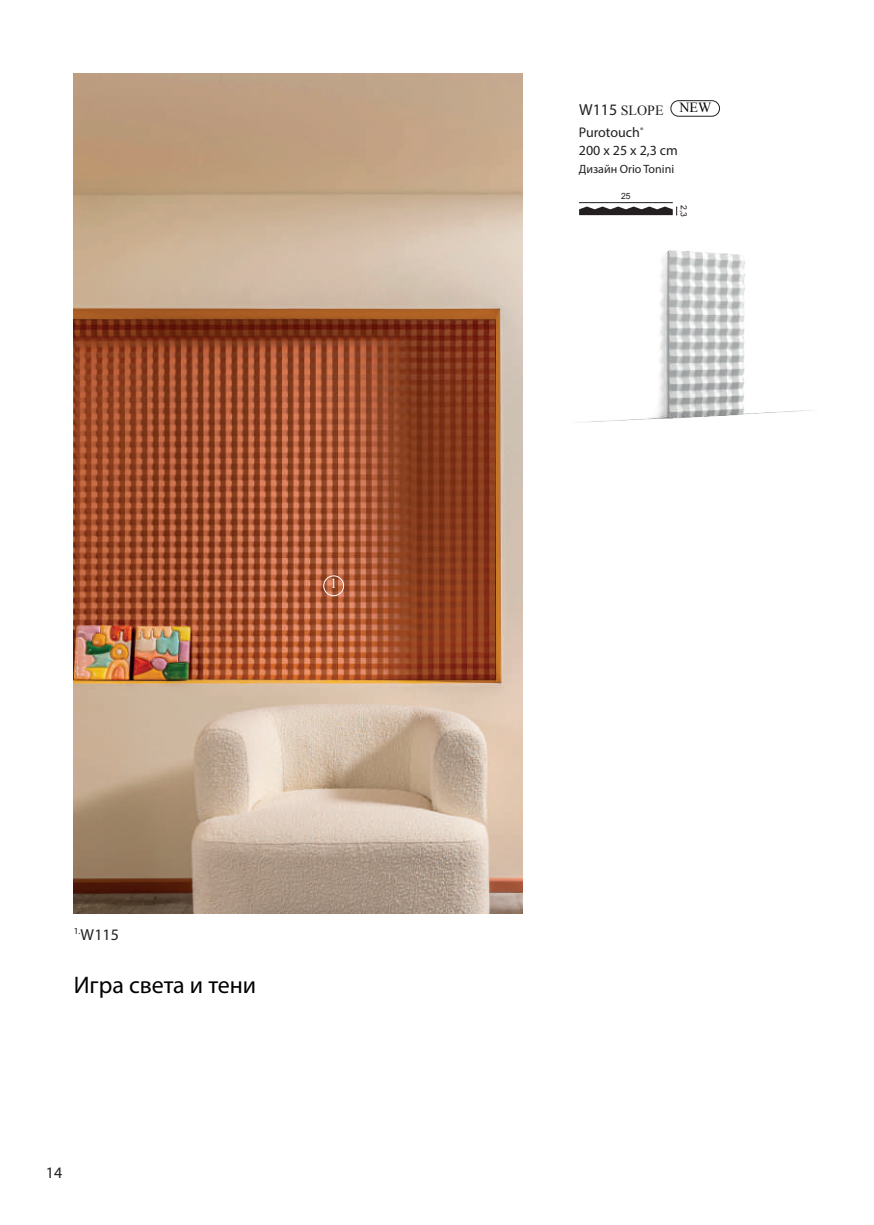
<style>
.page{position:relative;width:874px;height:1225px;background:#fff}
.page>*{position:absolute;margin:0;border:0;box-sizing:border-box;transform-origin:0 0}
.t1{font:24px "Myriad Pro";color:#000}
.t2{font:16px "Myriad Pro";color:#231f20}
.t3{font:14px/18px "Myriad Pro";color:#231f20}
.t4{font:14px "Times New Roman";color:#231f20}
.t5{font:14px "Times New Roman";color:#000}
.t6{font:14px "Times New Roman";color:#fff}
.t7{font:12px "Myriad Pro";color:#231f20}
.t8{font:8.6px "Arial";color:#231f20}
.s1{font-family:"Myriad Pro";font-size:16px}
</style>
<div class="page">
<img style="left:74px;top:74px;width:448px;height:839px">
<img style="left:577px;top:250px;width:234px;height:173px">
<svg style="left:579px;top:202px;width:98px;height:13px"></svg>
<div style="left:323px;top:575px;width:20px;height:21px;border:1px solid #fff;border-radius:50%"></div>
<div style="left:670px;top:100px;width:49px;height:16px;border:1px solid #231f20;border-radius:8px"></div>
<p class="t6" style="left:330px;top:574px;width:8px">1</p>
<p class="t2" style="left:74px;top:924px;width:47px"><sup>1.</sup>W115</p>
<h1 class="t1" style="left:74px;top:970px;width:184px">Игра света и тени</h1>
<p class="t2" style="left:46px;top:1162px;width:18px">14</p>
<p class="t5" style="left:679px;top:98px;width:33px">NEW</p>
<p class="t4" style="left:578px;top:101px;width:86px"><span class="s1">W115</span> SLOPE</p>
<p class="t3" style="left:578px;top:123px;width:100px">Purotouch<sup>®<br></sup>200 x 25 x 2,3 cm</p>
<p class="t7" style="left:578px;top:162px;width:97px">Дизайн Orio Tonini</p>
<p class="t8" style="left:621px;top:190px;width:11px">25</p>
<p class="t8" style="left:689px;top:205px;width:13px;rotate:90deg">2,3</p>
</div>
